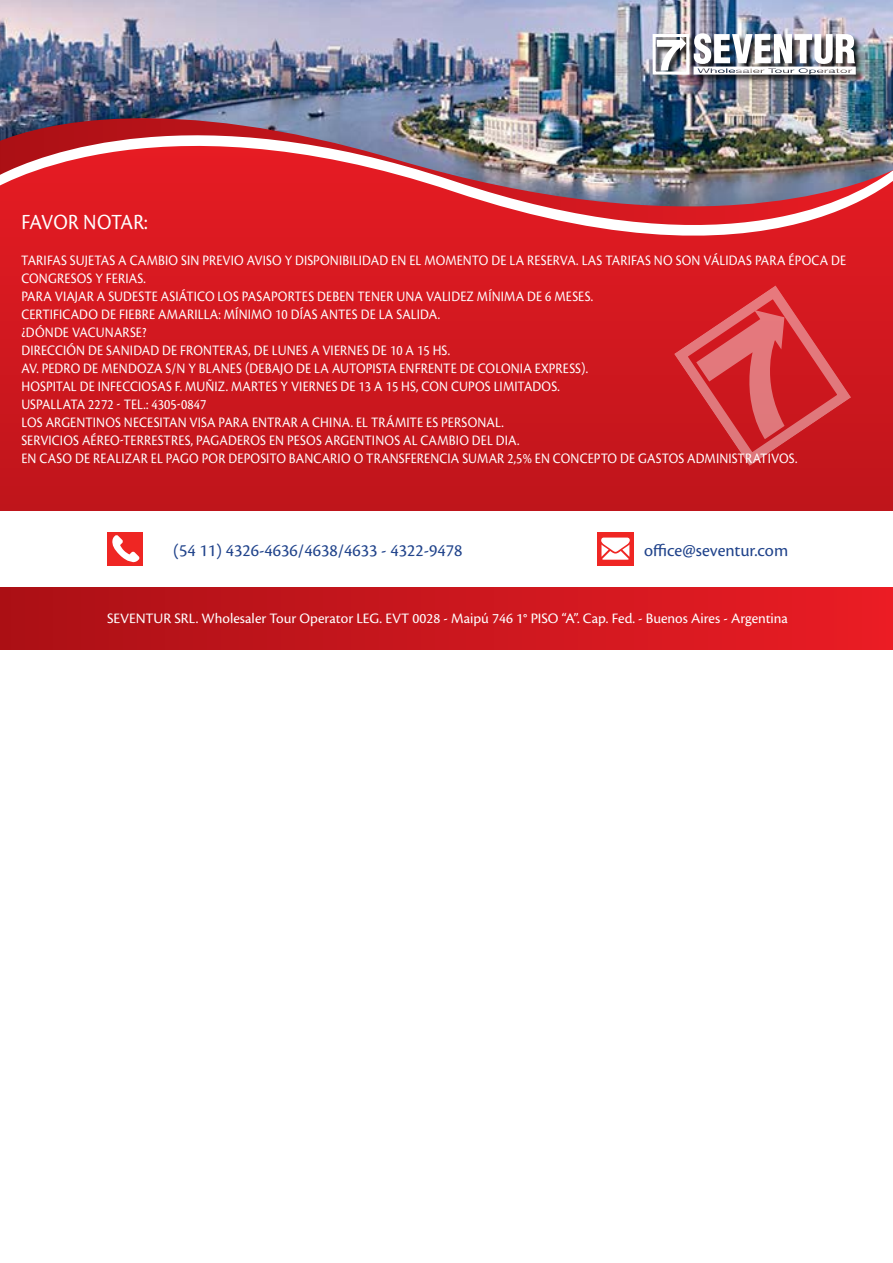
<style>
.page{position:relative;width:893px;height:1263px;background:#fff}
.page>*{position:absolute;margin:0;border:0;box-sizing:border-box;transform-origin:0 0}
.t1{font:22.5px "Cronos Pro";letter-spacing:-.02em;color:#fff;scale:.9 1}
.t2{font:18px "Cronos Pro";color:#20438b}
.t3{font:15px/18px "Cronos Pro";letter-spacing:.01em;color:#fff;scale:.9 1}
.t4{font:15px "Cronos Pro";letter-spacing:.01em;color:#fff}
</style>
<div class="page">
<div style="left:0;top:117px;width:893px;height:393px;background:#ca171e"></div>
<svg style="left:674px;top:307px;width:177px;height:159px"></svg>
<div style="left:0;top:587px;width:893px;height:62px;background:linear-gradient(to right,#ab1016,#ea1d25)"></div>
<div style="left:597px;top:532px;width:37px;height:34px;background:#ef2623"></div>
<svg style="left:601px;top:538px;width:29px;height:22px"></svg>
<div style="left:107px;top:532px;width:36px;height:34px;background:#ef2623"></div>
<svg style="left:112px;top:535px;width:28px;height:28px"></svg>
<div style="left:0;top:267px;width:893px;height:40px;background:#d71920"></div>
<div style="left:0;top:209px;width:893px;height:58px;background:#dc1a21"></div>
<img style="left:0;top:0;width:893px;height:209px">
<div style="left:653px;top:34px;width:211px;height:49px;background:#000;opacity:.77"></div>
<div style="left:653px;top:34px;width:36px;height:41px;border:3px solid #fff"></div>
<svg style="left:657px;top:37px;width:29px;height:33px"></svg>
<img style="left:694px;top:33px;width:162px;height:42px">
<h1 class="t1" style="left:21px;top:209px;width:142px">FAVOR NOTAR:</h1>
<p class="t3" style="left:21px;top:252px;width:918px">TARIFAS SUJETAS A CAMBIO SIN PREVIO AVISO Y DISPONI BILIDAD EN EL MOMENTO DE LA RESERVA. LAS TARIFAS NO SON VÁLIDAS PARA ÉPOCA DE CONGRESOS Y FERIAS.<br>PARA VIAJAR A SUDESTE ASIÁTICO LOS PASAPORTES DEBEN TENER UNA VALIDEZ MÍNI MA DE 6 MESES.<br>CERTIFICADO DE FIEBRE AMARILLA: MÍNI MO 10 DÍAS ANTES DE LA SALIDA.<br>¿DÓNDE VACUNARSE?<br>DIRECCIÓN DE SANI DAD DE FRONTERAS, DE LUNES A VIERNES DE 10 A 15 HS.<br>AV. PEDRO DE MENDOZA S/N Y BLANES (DEBAJO DE LA AUTOPISTA ENFRENTE DE COLONIA EXPRESS).<br>HOSPITAL DE IN FECCIOSAS F. MUÑIZ. MARTES Y VIERNES DE 13 A 15 HS, CON CUPOS LIMITADOS.<br>USPALLATA 2272 - TEL.: 4305-0847<br>LOS ARGENTIN OS NECESITAN VISA PARA ENTRAR A CHINA. EL TRÁMITE ES PERSONAL.<br>SERVICIOS AÉREO-TERRESTRES, PAGADEROS EN PESOS ARGENTIN OS AL CAMBIO DEL DIA.<br>EN CASO DE REALIZAR EL PAGO POR DEPOSITO BANCARIO O TRANSFERENCIA SUMAR 2,5% EN CONCEPTO DE GASTOS ADMINISTRATIVOS.</p>
<p class="t2" style="left:173px;top:540px;width:291px">(54 11) 4326-4636/4638/4633 - 4322-9478</p>
<p class="t2" style="left:644px;top:540px;width:146px">office@seventur.com</p>
<p class="t4" style="left:107px;top:610px;width:682px">SEVENTUR SRL. Wholesaler Tour Operator LEG. EVT 0028 - Maipú 746 1° PISO “A”. Cap. Fed. - Buenos Aires - Argentina</p>
</div>
